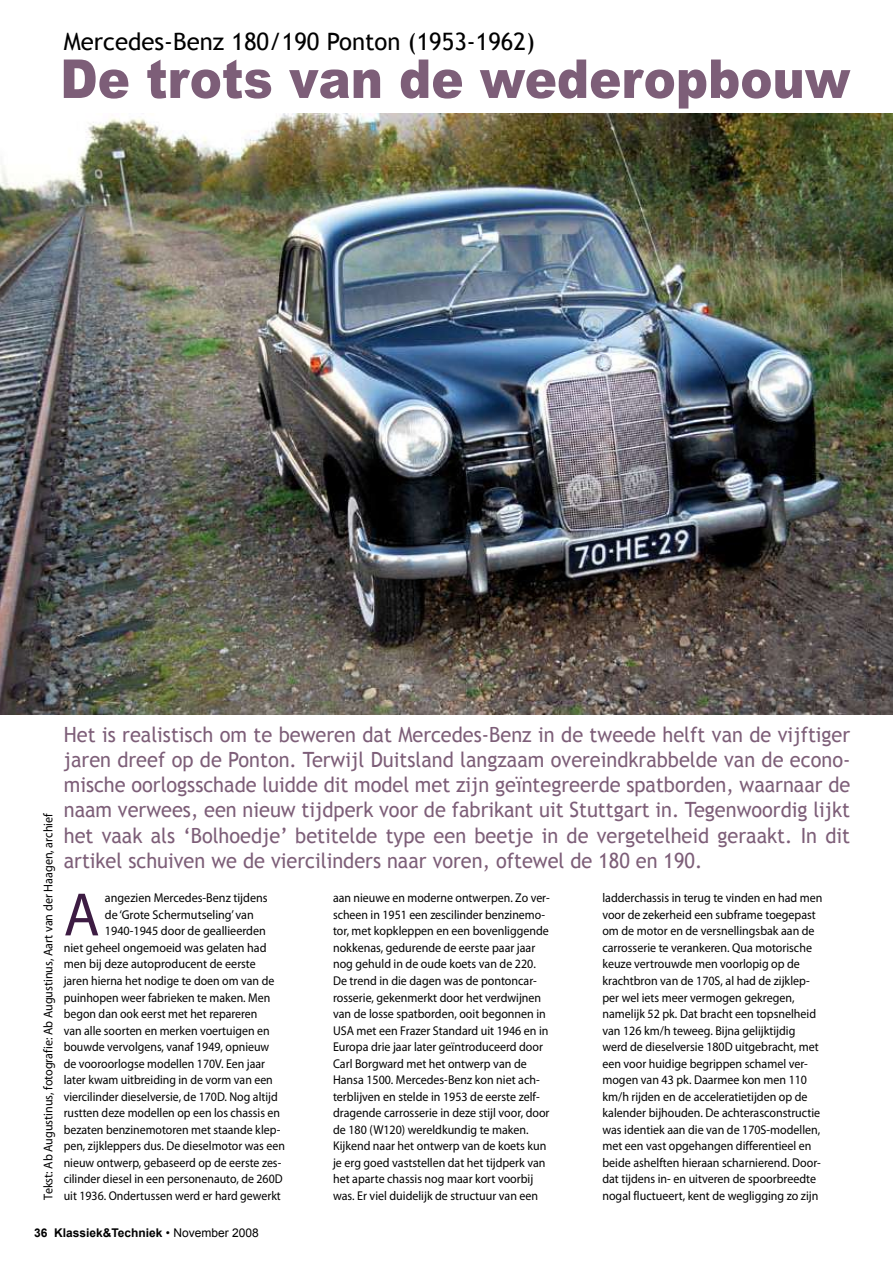
<style>
.page{position:relative;width:893px;height:1263px;background:#fff}
.page>*{position:absolute;margin:0;border:0;box-sizing:border-box;transform-origin:0 0}
.t1{font:61.8px "Myriad Pro";color:#3d1c43;scale:.95 1}
.t2{font:24px "Trebuchet MS";color:#000}
.t3{font:21px/25.2px "Trebuchet MS";color:#7d5e78;text-align:justify;scale:.95 1}
.t4{font:12.75px/16.5px "Myriad Pro";color:#000;scale:.93 1}
.t5{font:12.75px/16.5px "Myriad Pro";color:#000;scale:.94 1}
.t6{font:12.75px "Myriad Pro";color:#000;scale:.95 1}
.t7{font:700 12px "Arial";color:#000}
.s1{font-weight:400}
</style>
<div class="page">
<svg style="left:64px;top:60px;width:786px;height:49px"></svg>
<img style="left:0;top:114px;width:893px;height:600px">
<h2 class="t2" style="left:64px;top:28px;width:473px">Mercedes-Benz 180/190 Ponton (1953-1962)</h2>
<p class="t6" style="left:40px;top:1199px;width:409px;rotate:-90deg">Tekst: Ab Augustinus, fotografie: Ab Augustinus, Aart van der Haagen, archief</p>
<p class="t3" style="left:64px;top:722px;width:829px">Het is realistisch om te beweren dat Mercedes-Benz in de tweede helft van de vijftiger jaren dreef op de Ponton. Terwijl Duitsland langzaam overeindkrabbelde van de econo&shy;mische oorlogsschade luidde dit model met zijn geïntegreerde spatborden, waarnaar de naam verwees, een nieuw tijdperk voor de fabrikant uit Stuttgart in. Tegenwoordig lijkt het vaak als ‘Bolhoedje’ betitelde type een beetje in de vergetelheid geraakt. In dit artikel schuiven we de viercilinders naar voren, oftewel de 180 en 190.</p>
<h1 class="t1" style="left:64px;top:876px;width:39px">A</h1>
<p class="t6" style="left:105px;top:890px;width:173px">angezien Mercedes-Benz tijdens</p>
<p class="t6" style="left:105px;top:907px;width:158px">de ‘Grote Schermutseling’ van</p>
<p class="t6" style="left:105px;top:923px;width:171px">1940-1945 door de geallieerden</p>
<p class="t6" style="left:64px;top:940px;width:215px">niet geheel ongemoeid was gelaten had</p>
<p class="t6" style="left:64px;top:956px;width:204px">men bij deze autoproducent de eerste</p>
<p class="t4" style="left:64px;top:972px;width:228px">jaren hierna het nodige te doen om van de</p>
<p class="t4" style="left:64px;top:989px;width:224px">puinhopen weer fabrieken te maken. Men</p>
<p class="t4" style="left:64px;top:1005px;width:210px">begon dan ook eerst met het repareren</p>
<p class="t4" style="left:64px;top:1022px;width:223px">van alle soorten en merken voertuigen en</p>
<p class="t4" style="left:64px;top:1038px;width:223px">bouwde vervolgens, vanaf 1949, opnieuw</p>
<p class="t4" style="left:64px;top:1055px;width:218px">de vooroorlogse modellen 170V. Een jaar</p>
<p class="t4" style="left:64px;top:1071px;width:226px">later kwam uitbreiding in de vorm van een</p>
<p class="t4" style="left:64px;top:1088px;width:232px">viercilinder dieselversie, de 170D. Nog altijd</p>
<p class="t4" style="left:64px;top:1104px;width:234px">rustten deze modellen op een los chassis en</p>
<p class="t4" style="left:64px;top:1121px;width:234px">bezaten benzinemotoren met staande klep-</p>
<p class="t4" style="left:64px;top:1137px;width:239px">pen, zijkleppers dus. De dieselmotor was een</p>
<p class="t4" style="left:64px;top:1154px;width:235px">nieuw ontwerp, gebaseerd op de eerste zes-</p>
<p class="t4" style="left:64px;top:1170px;width:237px">cilinder diesel in een personenauto, de 260D</p>
<p class="t4" style="left:64px;top:1187px;width:235px">uit 1936. Ondertussen werd er hard gewerkt</p>
<p class="t4" style="left:333px;top:890px;width:234px">aan nieuwe en moderne ontwerpen. Zo ver&shy;scheen in 1951 een zescilinder benzinemo&shy;tor, met kopkleppen en een bovenliggende nokkenas, gedurende de eerste paar jaar nog gehuld in de oude koets van de 220.<br>De trend in die dagen was de pontoncar&shy;rosserie, gekenmerkt door het verdwijnen van de losse spatborden, ooit begonnen in USA met een Frazer Standard uit 1946 en in Europa drie jaar later geïntroduceerd door Carl Borgward met het ontwerp van de Hansa 1500. Mercedes-Benz kon niet ach&shy;terblijven en stelde in 1953 de eerste zelf&shy;dragende carrosserie in deze stijl voor, door de 180 (W120) wereldkundig te maken.<br>Kijkend naar het ontwerp van de koets kun je erg goed vaststellen dat het tijdperk van het aparte chassis nog maar kort voorbij was. Er viel duidelijk de structuur van een</p>
<p class="t5" style="left:602px;top:890px;width:236px">ladderchassis in terug te vinden en had men voor de zekerheid een subframe toegepast om de motor en de versnellingsbak aan de carrosserie te verankeren. Qua motorische keuze vertrouwde men voorlopig op de krachtbron van de 170S, al had de zijklep&shy;per wel iets meer vermogen gekregen, namelijk 52 pk. Dat bracht een topsnelheid van 126 km/h teweeg. Bijna gelijktijdig werd de dieselversie 180D uitgebracht, met een voor huidige begrippen schamel ver&shy;mogen van 43 pk. Daarmee kon men 110 km/h rijden en de acceleratietijden op de kalender bijhouden. De achterasconstructie was identiek aan die van de 170S-modellen, met een vast opgehangen differentieel en beide ashelften hieraan scharnierend. Door&shy;dat tijdens in- en uitveren de spoorbreedte</p>
<p class="t5" style="left:602px;top:1187px;width:231px">nogal fluctueert, kent de wegligging zo zijn</p>
<p class="t7" style="left:34px;top:1225px;width:226px">36 Klassiek&amp;Techniek <span class="s1">• November 2008</span></p>
</div>
